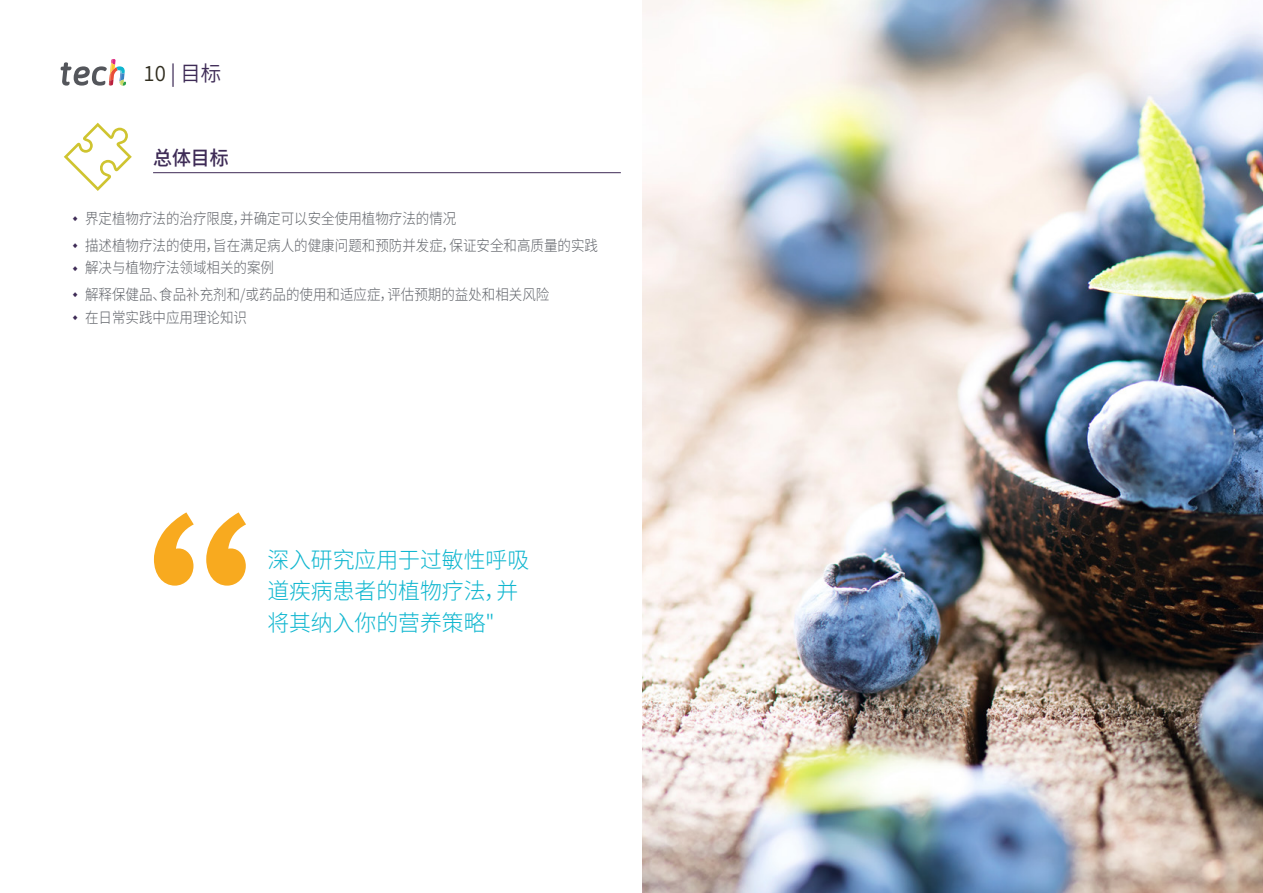
<style>
.page{position:relative;width:1263px;height:893px;background:#fff}
.page>*{position:absolute;margin:0;border:0;box-sizing:border-box;transform-origin:0 0}
.t1{font:300 22.5px/31.5px "Source Han Sans CN";color:#0fb6cf}
.t2{font:21px "Source Han Sans CN";color:#3e2b56}
.t3{font:500 19.5px "Source Han Sans CN";color:#3e2b56}
.t4{font:300 15px/26.7px "Source Han Sans CN";color:#61646a;scale:.9 1}
.s1{color:#312e20}
</style>
<div class="page">
<hr style="left:153px;top:172px;width:468px;height:1px;background:#3e2b56">
<svg style="left:64px;top:123px;width:68px;height:68px"></svg>
<img style="left:642px;top:0;width:621px;height:893px">
<svg style="left:154px;top:512px;width:92px;height:74px"></svg>
<svg style="left:61px;top:59px;width:65px;height:27px"></svg>
<h2 class="t2" style="left:144px;top:61px;width:79px"><span class="s1">10</span> | 目标</h2>
<h3 class="t3" style="left:153px;top:147px;width:77px">总体目标</h3>
<p class="t4" style="left:85px;top:206px;width:571px">界定植物疗法的治疗限度，并确定可以安全使用植物疗法的情况<br>描述植物疗法的使用，旨在满足病人的健康问题和预防并发症，保证安全和高质量的实践</p>
<p class="t4" style="left:85px;top:255px;width:517px">解决与植物疗法领域相关的案例<br>解释保健品、食品补充剂和/或药品的使用和适应症，评估预期的益处和相关风险</p>
<p class="t4" style="left:85px;top:304px;width:181px">在日常实践中应用理论知识</p>
<h1 class="t1" style="left:267px;top:544px;width:263px">深入研究应用于过敏性呼吸道疾病患者的植物疗法，并将其纳入你的营养策略"</h1>
</div>
